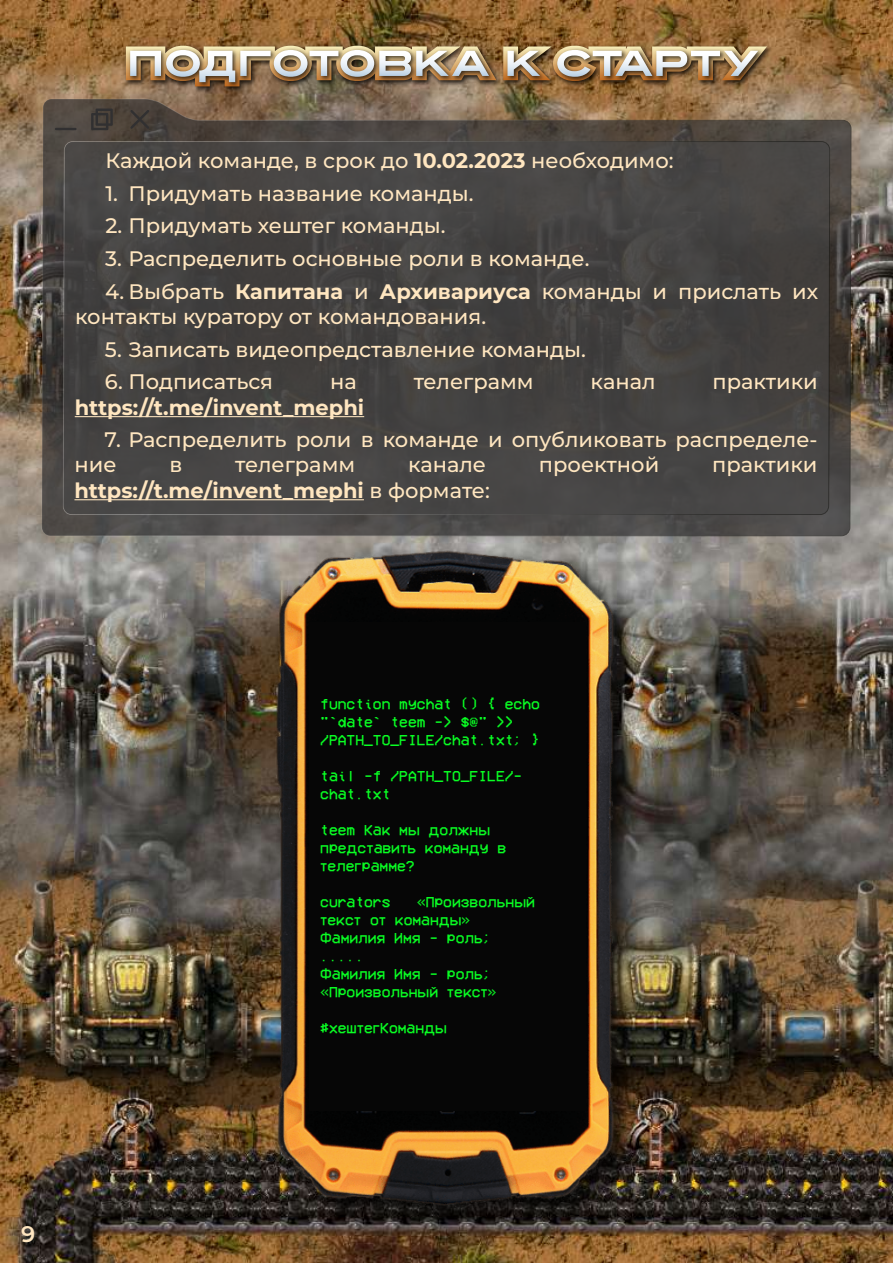
<style>
.page{position:relative;width:893px;height:1263px;background:#fff}
.page>*{position:absolute;margin:0;border:0;box-sizing:border-box;transform-origin:0 0}
.t1{font:600 22.5px "Montserrat";color:#ffe6c0}
.t2{font:500 21px/25.2px "Montserrat";color:#ffe6c0}
.t3{font:700 21px "Montserrat";color:#ffe6c0}
.t4{font:15px/18px "VCROSD Mono RU Sby Daymarius";color:#09ff23}
.s1{font-weight:700}
.s2{font-weight:500}
</style>
<div class="page">
<img style="left:0;top:0;width:893px;height:1263px">
<svg style="left:42px;top:99px;width:809px;height:437px;background:#5a5047"></svg>
<div style="left:63px;top:141px;width:767px;height:374px;background:#454342"></div>
<hr style="left:75px;top:416px;width:289px;height:1px;background:#ffe6c0">
<hr style="left:74px;top:499px;width:290px;height:1px;background:#ffe6c0">
<img style="left:121px;top:41px;width:655px;height:54px">
<img style="left:126px;top:46px;width:641px;height:45px">
<img style="left:126px;top:46px;width:370px;height:40px">
<img style="left:503px;top:46px;width:264px;height:35px">
<img style="left:264px;top:538px;width:385px;height:700px">
<img style="left:247px;top:540px;width:398px;height:681px">
<div style="left:310px;top:623px;width:276px;height:488px;background:#060606"></div>
<hr style="left:55px;top:128px;width:22px;height:2px;background:#313031">
<svg style="left:91px;top:109px;width:22px;height:21px"></svg>
<svg style="left:130px;top:110px;width:19px;height:19px"></svg>
<p class="t2" style="left:106px;top:147px;width:570px">Каждой команде, в срок до <span class="s1">10.02.2023</span> необходимо:</p>
<p class="t2" style="left:105px;top:180px;width:369px">1. Придумать название команды.</p>
<p class="t2" style="left:105px;top:213px;width:342px">2. Придумать хештег команды.</p>
<p class="t2" style="left:105px;top:245px;width:486px">3. Распределить основные роли в команде.</p>
<p class="t2" style="left:75px;top:278px;width:744px;text-indent:30px">4. Выбрать <span class="s1">Капитана</span> и <span class="s1">Архивариуса</span> команды и прислать их контакты куратору от командования.</p>
<p class="t2" style="left:105px;top:336px;width:482px">5. Записать видеопредставление команды.</p>
<p class="t2" style="left:105px;top:369px;width:170px">6. Подписаться</p>
<p class="t2" style="left:330px;top:369px;width:28px">на</p>
<p class="t2" style="left:414px;top:369px;width:121px">телеграмм</p>
<p class="t2" style="left:591px;top:369px;width:66px">канал</p>
<p class="t2" style="left:712px;top:369px;width:107px">практики</p>
<p class="t3" style="left:75px;top:393px;width:291px">https://t.me/invent_mephi</p>
<p class="t2" style="left:75px;top:427px;width:744px;text-indent:30px">7. Распределить роли в команде и опубликовать распределе&shy;ние</p>
<p class="t2" style="left:169px;top:452px;width:14px">в</p>
<p class="t2" style="left:235px;top:452px;width:121px">телеграмм</p>
<p class="t2" style="left:408px;top:452px;width:80px">канале</p>
<p class="t2" style="left:539px;top:452px;width:122px">проектной</p>
<p class="t2" style="left:712px;top:452px;width:107px">практики</p>
<p class="t3" style="left:74px;top:476px;width:417px">https://t.me/invent_mephi <span class="s2">в формате:</span></p>
<p class="t1" style="left:21px;top:1219px;width:16px">9</p>
<p class="t4" style="left:320px;top:695px;width:221px">function mychat () { echo "`date` teem -&gt; $@" &gt;&gt; /PATH_TO_FILE/chat.txt; }</p>
<p class="t4" style="left:320px;top:767px;width:204px">tail -f /PATH_TO_FILE/- chat.txt</p>
<p class="t4" style="left:320px;top:821px;width:188px">teem Как мы должны представить команду в телеграмме?</p>
<p class="t4" style="left:320px;top:893px;width:72px">curators</p>
<p class="t4" style="left:320px;top:893px;width:216px;text-indent:97px">«Произвольный текст от команды»<br>Фамилия Имя - роль; .....<br>Фамилия Имя - роль; «Произвольный текст»</p>
<p class="t4" style="left:320px;top:1019px;width:128px">#хештегКоманды</p>
</div>
